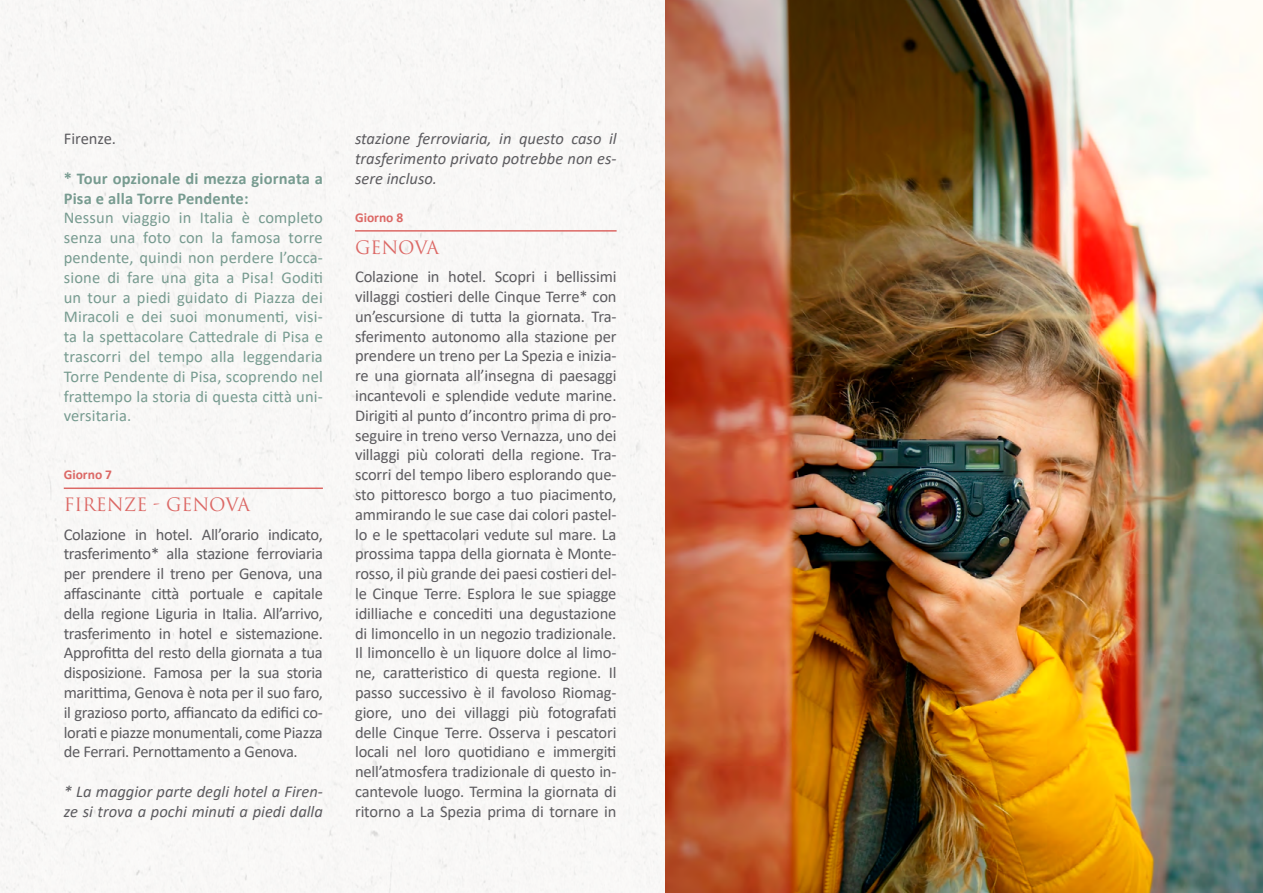
<style>
.page{position:relative;width:1263px;height:893px;background:#fff}
.page>*{position:absolute;margin:0;border:0;box-sizing:border-box;transform-origin:0 0}
.t1{font:18px "Trajan Pro";color:#dc6865}
.t2{font:16.5px/19.8px "Calibri";letter-spacing:-.02em;color:#5c5b5f;text-align:justify}
.t3{font:16.5px/19.8px "Calibri";letter-spacing:.01em;color:#779b90;text-align:justify}
.t4{font:italic 16.5px/19.8px "Calibri";color:#5c5b5f}
.t5{font:700 16.5px/19.8px "Calibri";letter-spacing:.01em;color:#779b90}
.t6{font:16.5px "Calibri";color:#5c5b5f}
.t7{font:700 13.5px "Calibri";color:#dc6865}
</style>
<div class="page">
<div style="left:0;top:0;width:665px;height:893px;background:#f9f7f6"></div>
<hr style="left:64px;top:487px;width:259px;height:2px;background:#dc6865">
<hr style="left:355px;top:230px;width:262px;height:2px;background:#dc6865">
<img style="left:665px;top:0;width:598px;height:893px">
<p class="t6" style="left:64px;top:127px;width:54px">Firenze.</p>
<p class="t5" style="left:64px;top:168px;width:261px">* Tour opzionale di mezza giornata a<br>Pisa e alla Torre Pendente:</p>
<p class="t3" style="left:64px;top:208px;width:261px">Nessun viaggio in Italia è completo senza una foto con la famosa torre pendente, quindi non perdere l’occa&shy;sione di fare una gita a Pisa! Goditi un tour a piedi guidato di Piazza dei Miracoli e dei suoi monumenti, visi&shy;ta la spettacolare Cattedrale di Pisa e trascorri del tempo alla leggendaria Torre Pendente di Pisa, scoprendo nel frattempo la storia di questa città uni&shy;versitaria.</p>
<p class="t7" style="left:64px;top:465px;width:50px">Giorno 7</p>
<p class="t1" style="left:64px;top:493px;width:188px">FIRENZE - GENOVA</p>
<p class="t2" style="left:64px;top:524px;width:261px">Colazione in hotel. All’orario indicato, trasferimento* alla stazione ferroviaria per prendere il treno per Genova, una affascinante città portuale e capitale della regione Liguria in Italia. All’arrivo, trasferimento in hotel e sistemazione.<br>Approfitta del resto della giornata a tua disposizione. Famosa per la sua storia marittima, Genova è nota per il suo faro, il grazioso porto, affiancato da edifici co&shy;lorati e piazze monumentali, come Piazza de Ferrari. Pernottamento a Genova.</p>
<p class="t4" style="left:64px;top:781px;width:261px">* La maggior parte degli hotel a Firen&shy;ze si trova a pochi minuti a piedi dalla</p>
<p class="t4" style="left:355px;top:128px;width:263px;text-align:justify">stazione ferroviaria, in questo caso il trasferimento privato potrebbe non es&shy;sere incluso.</p>
<p class="t7" style="left:355px;top:208px;width:50px">Giorno 8</p>
<p class="t1" style="left:355px;top:236px;width:85px">GENOVA</p>
<p class="t2" style="left:355px;top:266px;width:263px">Colazione in hotel. Scopri i bellissimi villaggi costieri delle Cinque Terre* con un’escursione di tutta la giornata. Tra&shy;sferimento autonomo alla stazione per prendere un treno per La Spezia e inizia&shy;re una giornata all’insegna di paesaggi incantevoli e splendide vedute marine.<br>Dirigiti al punto d’incontro prima di pro&shy;seguire in treno verso Vernazza, uno dei villaggi più colorati della regione. Tra&shy;scorri del tempo libero esplorando que&shy;sto pittoresco borgo a tuo piacimento, ammirando le sue case dai colori pastel&shy;lo e le spettacolari vedute sul mare. La prossima tappa della giornata è Monte&shy;rosso, il più grande dei paesi costieri del&shy;le Cinque Terre. Esplora le sue spiagge idilliache e concediti una degustazione di limoncello in un negozio tradizionale.<br>Il limoncello è un liquore dolce al limo&shy;ne, caratteristico di questa regione. Il passo successivo è il favoloso Riomag&shy;giore, uno dei villaggi più fotografati delle Cinque Terre. Osserva i pescatori locali nel loro quotidiano e immergiti nell’atmosfera tradizionale di questo in&shy;cantevole luogo. Termina la giornata di ritorno a La Spezia prima di tornare in</p>
</div>
